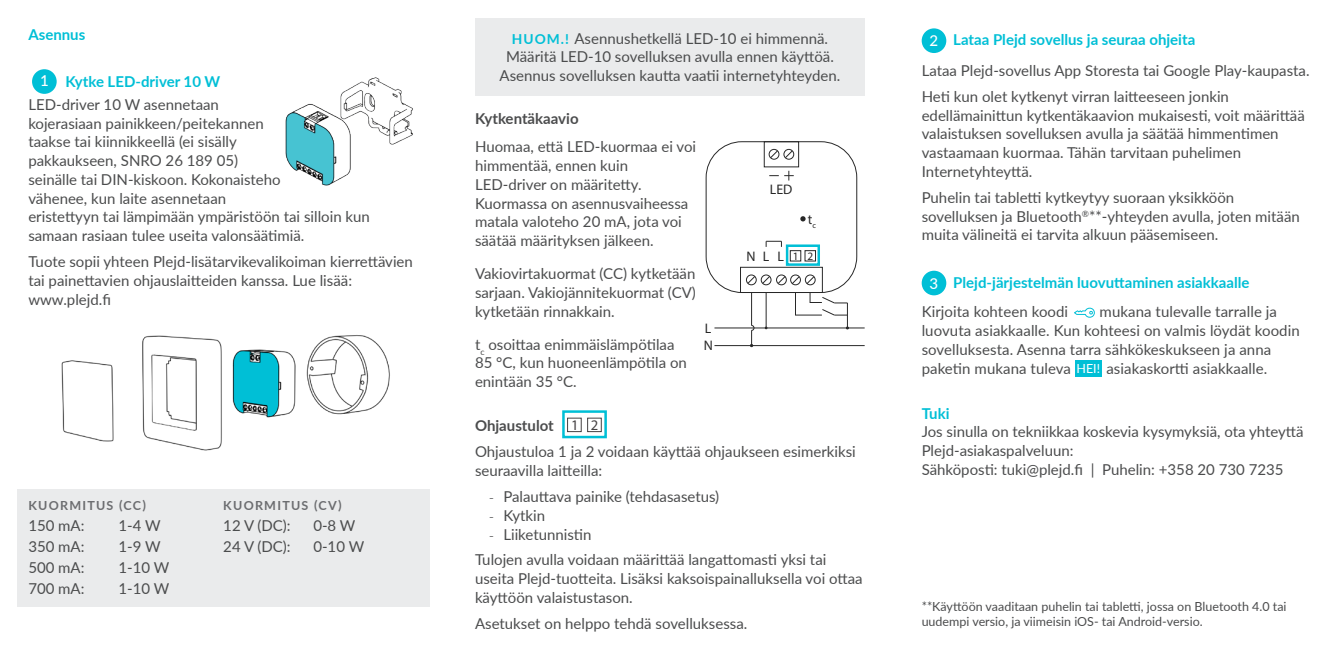
<style>
.page{position:relative;width:1340px;height:660px;background:#fff}
.page>*{position:absolute;margin:0;border:0;box-sizing:border-box;transform-origin:0 0}
.t1{font:18px "Myriad Pro";color:#231f20}
.Tabell{font:15px/18.8px "Lato";color:#4b4c4d}
.t2{font:700 15px "Lato";color:#00bfd6}
.t3{font:700 15px "Lato";color:#4b4c4d}
.t4{font:500 15px "Lato";color:#fff}
.t5{font:13.75px/16.8px "Myriad Pro";color:#000}
.Tabell-2{font:12.5px/15px "Lato";color:#4b4c4d}
.Teknisk_rubrik{font:700 12.5px "Lato";letter-spacing:.1em;color:#6c6d70}
.t6{font:12.5px "Lato";color:#fff}
.t7{font:11.25px "Myriad Pro";color:#000}
.s1{font-weight:700;font-size:13.75px;color:#00bfd6}
.s2{font-family:"Avenir Next"}
.s3{font-size:14.75px}
.s4{font-weight:500;color:#fff}
</style>
<div class="page">
<div style="left:706px;top:141px;width:151px;height:151px;border:1px solid #000;border-radius:36px"></div>
<div style="left:776px;top:274px;width:10px;height:11px;border:1px solid #000;border-radius:50%"></div>
<div style="left:790px;top:274px;width:10px;height:11px;border:1px solid #000;border-radius:50%"></div>
<div style="left:805px;top:274px;width:10px;height:11px;border:1px solid #000;border-radius:50%"></div>
<div style="left:761px;top:274px;width:10px;height:11px;border:1px solid #000;border-radius:50%"></div>
<div style="left:746px;top:274px;width:10px;height:11px;border:1px solid #000;border-radius:50%"></div>
<svg style="left:747px;top:275px;width:8px;height:9px"></svg>
<svg style="left:762px;top:275px;width:8px;height:9px"></svg>
<svg style="left:777px;top:275px;width:22px;height:9px"></svg>
<svg style="left:806px;top:276px;width:8px;height:8px"></svg>
<hr style="left:714px;top:345px;width:150px;height:1px;background:#000">
<hr style="left:714px;top:327px;width:150px;height:1px;background:#000">
<hr style="left:751px;top:292px;width:1px;height:33px;background:#000">
<svg style="left:795px;top:292px;width:53px;height:37px"></svg>
<svg style="left:750px;top:324px;width:4px;height:22px"></svg>
<div style="left:764px;top:141px;width:35px;height:26px;border:1px solid #000"></div>
<div style="left:783px;top:149px;width:11px;height:10px;border:1px solid #000;border-radius:50%"></div>
<div style="left:768px;top:149px;width:11px;height:10px;border:1px solid #000;border-radius:50%"></div>
<svg style="left:769px;top:150px;width:9px;height:8px"></svg>
<svg style="left:784px;top:150px;width:9px;height:8px"></svg>
<svg style="left:784px;top:171px;width:9px;height:9px"></svg>
<hr style="left:765px;top:292px;width:1px;height:35px;background:#000">
<svg style="left:800px;top:216px;width:5px;height:5px"></svg>
<svg style="left:765px;top:241px;width:17px;height:6px"></svg>
<div style="left:475px;top:18px;width:390px;height:77px;background:#eaebec"></div>
<img style="left:61px;top:335px;width:329px;height:116px">
<img style="left:285px;top:77px;width:128px;height:109px">
<div style="left:32px;top:69px;width:25px;height:25px;background:#00bfd6;border-radius:50%"></div>
<svg style="left:567px;top:417px;width:35px;height:16px"></svg>
<div style="left:562px;top:410px;width:45px;height:28px;border:2px solid #00bfd6"></div>
<div style="left:785px;top:244px;width:35px;height:21px;border:2px solid #00bfd6"></div>
<div style="left:921px;top:28px;width:25px;height:25px;background:#00bfd6;border-radius:50%"></div>
<div style="left:921px;top:270px;width:25px;height:25px;background:#00bfd6;border-radius:50%"></div>
<svg style="left:1074px;top:307px;width:21px;height:10px"></svg>
<div style="left:1075px;top:359px;width:26px;height:17px;background:#00bfd6"></div>
<div style="left:17px;top:488px;width:412px;height:118px;background:#eaebec"></div>
<h1 class="t2" style="left:28px;top:24px;width:58px">Asennus</h1>
<p class="t4" style="left:40px;top:70px;width:10px">1</p>
<p class="t2" style="left:65px;top:70px;width:156px">Kytke LED-driver 10 W</p>
<p class="Tabell" style="left:28px;top:94px;width:343px">LED-driver 10 W asennetaan<br>kojerasiaan painikkeen/peitekannen<br>taakse tai kiinnikkeellä (ei sisälly<br>pakkaukseen, SNRO 26 189 05)<br>seinälle tai DIN-kiskoon. Kokonaisteho<br>vähenee, kun laite asennetaan<br>eristettyyn tai lämpimään ympäristöön tai silloin kun samaan rasiaan tulee useita valonsäätimiä.</p>
<p class="Tabell" style="left:28px;top:251px;width:386px">Tuote sopii yhteen Plejd-lisätarvikevalikoiman kierrettävien tai painettavien ohjauslaitteiden kanssa. Lue lisää:</p>
<p class="Tabell" style="left:28px;top:289px;width:84px">www.plejd.fi</p>
<p class="Teknisk_rubrik" style="left:28px;top:495px;width:119px">KUORMITUS (CC)</p>
<p class="Tabell" style="left:28px;top:515px;width:58px">150 mA:</p>
<p class="Tabell" style="left:118px;top:515px;width:44px">1-4 W</p>
<p class="Tabell" style="left:28px;top:536px;width:58px">350 mA:</p>
<p class="Tabell" style="left:118px;top:536px;width:44px">1-9 W</p>
<p class="Tabell" style="left:28px;top:557px;width:58px">500 mA:</p>
<p class="Tabell" style="left:118px;top:557px;width:52px">1-10 W</p>
<p class="Tabell" style="left:28px;top:578px;width:58px">700 mA:</p>
<p class="Tabell" style="left:118px;top:578px;width:52px">1-10 W</p>
<p class="Teknisk_rubrik" style="left:223px;top:495px;width:120px">KUORMITUS (CV)</p>
<p class="Tabell" style="left:223px;top:515px;width:69px">12 V (DC):</p>
<p class="Tabell" style="left:313px;top:515px;width:44px">0-8 W</p>
<p class="Tabell" style="left:223px;top:536px;width:69px">24 V (DC):</p>
<p class="Tabell" style="left:313px;top:536px;width:52px">0-10 W</p>
<h1 class="Tabell" style="left:512px;top:28px;width:318px"><span class="s1">HUOM.!</span> Asennushetkellä LED-10 ei himmennä.</h1>
<h1 class="Tabell" style="left:499px;top:47px;width:342px;text-align:center">Määritä LED-10 sovelluksen avulla ennen käyttöä.<br>Asennus sovelluksen kautta vaatii internetyhteyden.</h1>
<h1 class="t3" style="left:475px;top:107px;width:105px">Kytkentäkaavio</h1>
<p class="Tabell" style="left:475px;top:137px;width:223px">Huomaa, että LED-kuormaa ei voi himmentää, ennen kuin</p>
<p class="Tabell" style="left:475px;top:174px;width:215px">LED-driver on määritetty.<br>Kuormassa on asennusvaiheessa matala valoteho 20 mA, jota voi säätää määrityksen jälkeen.</p>
<p class="Tabell" style="left:475px;top:263px;width:222px;text-align:justify">Vakiovirtakuormat (CC) kytketään sarjaan. Vakiojännitekuormat (CV) kytketään rinnakkain.</p>
<p class="Tabell" style="left:475px;top:334px;width:213px">t<sub>c</sub> osoittaa enimmäislämpötilaa<br>85 °C, kun huoneenlämpötila on enintään 35 °C.</p>
<h1 class="t3" style="left:475px;top:414px;width:80px">Ohjaustulot</h1>
<p class="Tabell" style="left:475px;top:441px;width:382px">Ohjaustuloa 1 ja 2 voidaan käyttää ohjaukseen esimerkiksi seuraavilla laitteilla:</p>
<p class="Tabell" style="left:489px;top:486px;width:231px"><span class="s2">-</span> Palauttava painike (tehdasasetus)</p>
<p class="Tabell" style="left:489px;top:505px;width:58px"><span class="s2">-</span> Kytkin</p>
<p class="Tabell" style="left:489px;top:523px;width:104px"><span class="s2">-</span> Liiketunnistin</p>
<p class="Tabell" style="left:475px;top:549px;width:389px">Tulojen avulla voidaan määrittää langattomasti yksi tai useita Plejd-tuotteita. Lisäksi kaksoispainalluksella voi ottaa käyttöön valaistustason.</p>
<p class="Tabell" style="left:475px;top:612px;width:274px">Asetukset on helppo tehdä sovelluksessa.</p>
<p class="t5" style="left:770px;top:181px;width:24px">LED</p>
<p class="t5" style="left:807px;top:210px;width:10px">t<sub>c</sub></p>
<p class="t5" style="left:746px;top:247px;width:24px">N L</p>
<p class="t7" style="left:793px;top:248px;width:22px">1 2</p>
<p class="t5" style="left:777px;top:247px;width:8px">L</p>
<p class="t5" style="left:703px;top:320px;width:11px">L<br>N</p>
<p class="t1" style="left:532px;top:413px;width:68px">NL<span class="s3">12</span></p>
<p class="t2" style="left:929px;top:28px;width:267px"><span class="s4">2</span> Lataa Plejd sovellus ja seuraa ohjeita</p>
<p class="Tabell" style="left:921px;top:60px;width:389px">Lataa Plejd-sovellus App Storesta tai Google Play-kaupasta.</p>
<p class="Tabell" style="left:921px;top:86px;width:385px">Heti kun olet kytkenyt virran laitteeseen jonkin edellämainittun kytkentäkaavion mukaisesti, voit määrittää valaistuksen sovelluksen avulla ja säätää himmentimen vastaamaan kuormaa. Tähän tarvitaan puhelimen Internetyhteyttä.</p>
<p class="Tabell" style="left:921px;top:187px;width:380px">Puhelin tai tabletti kytkeytyy suoraan yksikköön sovelluksen ja Bluetooth<sup>®</sup>**-yhteyden avulla, joten mitään muita välineitä ei tarvita alkuun pääsemiseen.</p>
<p class="t4" style="left:929px;top:272px;width:10px">3</p>
<p class="t2" style="left:953px;top:271px;width:298px">Plejd-järjestelmän luovuttaminen asiakkaalle</p>
<p class="Tabell" style="left:921px;top:301px;width:148px">Kirjoita kohteen koodi</p>
<p class="Tabell" style="left:921px;top:301px;width:379px;text-indent:178px">mukana tulevalle tarralle ja luovuta asiakkaalle. Kun kohteesi on valmis löydät koodin sovelluksesta. Asenna tarra sähkökeskukseen ja anna paketin mukana tuleva</p>
<p class="Tabell" style="left:1106px;top:358px;width:162px">asiakaskortti asiakkaalle.</p>
<p class="t6" style="left:1076px;top:359px;width:25px">HEI!</p>
<h1 class="t2" style="left:921px;top:401px;width:29px">Tuki</h1>
<p class="Tabell" style="left:921px;top:421px;width:383px">Jos sinulla on tekniikkaa koskevia kysymyksiä, ota yhteyttä<br>Plejd-asiakaspalveluun:</p>
<p class="Tabell" style="left:921px;top:459px;width:363px">Sähköposti: tuki@plejd.fi | Puhelin: +358 20 730 7235</p>
<p class="Tabell-2" style="left:921px;top:597px;width:366px">**Käyttöön vaaditaan puhelin tai tabletti, jossa on Bluetooth 4.0 tai uudempi versio, ja viimeisin iOS- tai Android-versio.</p>
</div>
